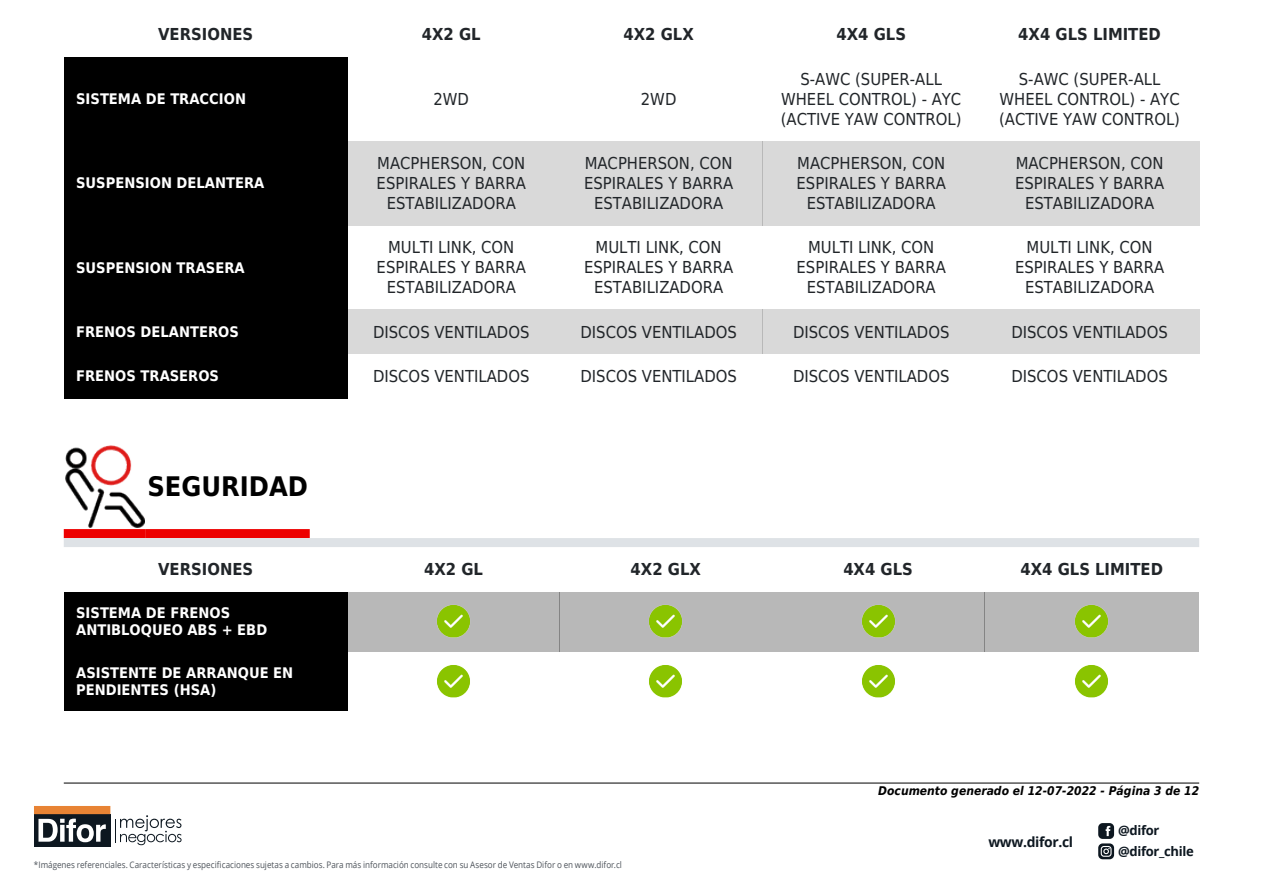
<style>
.page{position:relative;width:1263px;height:893px;background:#fff}
.page>*{position:absolute;margin:0;border:0;box-sizing:border-box;transform-origin:0 0}
.t1{font:700 27px "DejaVu Sans Condensed";color:#000}
.t2{font:16.5px/19.8px "DejaVu Sans Condensed";color:#212529;text-align:center}
.t3{font:700 16.5px "DejaVu Sans Condensed";color:#212529}
.t4{font:700 14.7px/17.5px "DejaVu Sans Condensed";color:#fff}
.t5{font:700 13.95px "Open Sans";letter-spacing:-.025em;color:#0d1720}
.t6{font:700 13.05px/20.4px "Open Sans";letter-spacing:-.025em;color:#0d1720}
.t7{font:italic 700 12px "DejaVu Sans Condensed";color:#000}
.t8{font:9px "Open Sans";color:#4e545b;scale:.9 1}
</style>
<div class="page">
<div style="left:34px;top:814px;width:76px;height:33px;background:#0d1720"></div>
<svg style="left:38px;top:819px;width:68px;height:23px"></svg>
<div style="left:34px;top:806px;width:76px;height:8px;background:#e88334"></div>
<svg style="left:115px;top:815px;width:67px;height:30px"></svg>
<svg style="left:1098px;top:823px;width:16px;height:36px"></svg>
<hr style="left:64px;top:783px;width:1135px;height:1px;background:#000">
<div style="left:348px;top:141px;width:207px;height:84px;background:#d9d9d9"></div>
<div style="left:555px;top:141px;width:207px;height:84px;background:#d9d9d9"></div>
<div style="left:762px;top:141px;width:218px;height:84px;background:#d9d9d9"></div>
<div style="left:980px;top:141px;width:219px;height:84px;background:#d9d9d9"></div>
<div style="left:348px;top:310px;width:207px;height:44px;background:#d9d9d9"></div>
<div style="left:555px;top:310px;width:207px;height:44px;background:#d9d9d9"></div>
<div style="left:762px;top:310px;width:218px;height:44px;background:#d9d9d9"></div>
<div style="left:980px;top:310px;width:219px;height:44px;background:#d9d9d9"></div>
<div style="left:64px;top:57px;width:284px;height:84px;background:#000"></div>
<div style="left:64px;top:141px;width:284px;height:84px;background:#000"></div>
<div style="left:64px;top:225px;width:284px;height:85px;background:#000"></div>
<div style="left:64px;top:310px;width:284px;height:44px;background:#000"></div>
<div style="left:64px;top:354px;width:284px;height:45px;background:#000"></div>
<img style="left:65px;top:445px;width:79px;height:82px">
<div style="left:68px;top:529px;width:73px;height:9px;background:#ed0000"></div>
<div style="left:150px;top:529px;width:155px;height:9px;background:#ed0000"></div>
<div style="left:64px;top:538px;width:1135px;height:9px;background:#dee2e6"></div>
<div style="left:348px;top:592px;width:212px;height:59px;background:#b8b8b8"></div>
<div style="left:560px;top:592px;width:212px;height:59px;background:#b8b8b8"></div>
<div style="left:772px;top:592px;width:212px;height:59px;background:#b8b8b8"></div>
<div style="left:984px;top:592px;width:215px;height:59px;background:#b8b8b8"></div>
<div style="left:64px;top:592px;width:284px;height:59px;background:#000"></div>
<div style="left:64px;top:651px;width:284px;height:60px;background:#000"></div>
<img style="left:437px;top:605px;width:33px;height:33px">
<img style="left:649px;top:605px;width:33px;height:33px">
<img style="left:862px;top:605px;width:33px;height:33px">
<img style="left:1075px;top:605px;width:33px;height:33px">
<img style="left:437px;top:665px;width:33px;height:33px">
<img style="left:649px;top:665px;width:33px;height:33px">
<img style="left:862px;top:665px;width:33px;height:33px">
<img style="left:1075px;top:665px;width:33px;height:33px">
<p class="t3" style="left:158px;top:21px;width:97px">VERSIONES</p>
<p class="t3" style="left:422px;top:21px;width:60px">4X2 GL</p>
<p class="t3" style="left:623px;top:21px;width:72px">4X2 GLX</p>
<p class="t3" style="left:836px;top:21px;width:71px">4X4 GLS</p>
<p class="t3" style="left:1018px;top:21px;width:144px">4X4 GLS LIMITED</p>
<p class="t4" style="left:76px;top:90px;width:171px">SISTEMA DE TRACCION</p>
<p class="t2" style="left:433px;top:89px;width:37px">2WD</p>
<p class="t2" style="left:641px;top:89px;width:37px">2WD</p>
<p class="t2" style="left:781px;top:69px;width:182px">S-AWC (SUPER-ALL<br>WHEEL CONTROL) - AYC (ACTIVE YAW CONTROL)</p>
<p class="t2" style="left:999px;top:69px;width:182px">S-AWC (SUPER-ALL<br>WHEEL CONTROL) - AYC (ACTIVE YAW CONTROL)</p>
<p class="t4" style="left:76px;top:174px;width:190px">SUSPENSION DELANTERA</p>
<p class="t4" style="left:76px;top:258px;width:170px">SUSPENSION TRASERA</p>
<p class="t2" style="left:377px;top:153px;width:151px">MACPHERSON, CON<br>ESPIRALES Y BARRA<br>ESTABILIZADORA</p>
<p class="t2" style="left:584px;top:153px;width:151px">MACPHERSON, CON<br>ESPIRALES Y BARRA<br>ESTABILIZADORA</p>
<p class="t2" style="left:797px;top:153px;width:151px">MACPHERSON, CON<br>ESPIRALES Y BARRA<br>ESTABILIZADORA</p>
<p class="t2" style="left:1015px;top:153px;width:151px">MACPHERSON, CON<br>ESPIRALES Y BARRA<br>ESTABILIZADORA</p>
<p class="t2" style="left:377px;top:237px;width:151px">MULTI LINK, CON<br>ESPIRALES Y BARRA<br>ESTABILIZADORA</p>
<p class="t2" style="left:584px;top:237px;width:151px">MULTI LINK, CON<br>ESPIRALES Y BARRA<br>ESTABILIZADORA</p>
<p class="t2" style="left:797px;top:237px;width:151px">MULTI LINK, CON<br>ESPIRALES Y BARRA<br>ESTABILIZADORA</p>
<p class="t2" style="left:1015px;top:237px;width:151px">MULTI LINK, CON<br>ESPIRALES Y BARRA<br>ESTABILIZADORA</p>
<p class="t4" style="left:76px;top:322px;width:164px">FRENOS DELANTEROS</p>
<p class="t2" style="left:373px;top:321px;width:158px">DISCOS VENTILADOS</p>
<p class="t2" style="left:580px;top:321px;width:158px">DISCOS VENTILADOS</p>
<p class="t2" style="left:793px;top:321px;width:158px">DISCOS VENTILADOS</p>
<p class="t2" style="left:1011px;top:321px;width:158px">DISCOS VENTILADOS</p>
<p class="t4" style="left:76px;top:367px;width:144px">FRENOS TRASEROS</p>
<p class="t2" style="left:373px;top:366px;width:158px">DISCOS VENTILADOS</p>
<p class="t2" style="left:580px;top:366px;width:158px">DISCOS VENTILADOS</p>
<p class="t2" style="left:793px;top:366px;width:158px">DISCOS VENTILADOS</p>
<p class="t2" style="left:1011px;top:366px;width:158px">DISCOS VENTILADOS</p>
<h1 class="t1" style="left:147px;top:464px;width:162px">SEGURIDAD</h1>
<p class="t3" style="left:158px;top:556px;width:97px">VERSIONES</p>
<p class="t3" style="left:424px;top:556px;width:60px">4X2 GL</p>
<p class="t3" style="left:631px;top:556px;width:72px">4X2 GLX</p>
<p class="t3" style="left:843px;top:556px;width:71px">4X4 GLS</p>
<p class="t3" style="left:1020px;top:556px;width:144px">4X4 GLS LIMITED</p>
<p class="t4" style="left:76px;top:603px;width:193px">SISTEMA DE FRENOS<br>ANTIBLOQUEO ABS + EBD</p>
<p class="t4" style="left:76px;top:663px;width:219px">ASISTENTE DE ARRANQUE EN<br>PENDIENTES (HSA)</p>
<p class="t7" style="left:878px;top:782px;width:322px">Documento generado el 12-07-2022 - Página 3 de 12</p>
<p class="t8" style="left:34px;top:859px;width:655px">*Imágenes referenciales. Características y especificaciones sujetas a cambios. Para más información consulte con su Asesor de Ventas Difor o en www.difor.cl</p>
<p class="t5" style="left:988px;top:832px;width:86px">www.difor.cl</p>
<p class="t6" style="left:1118px;top:820px;width:77px">@difor @difor_chile</p>
</div>
